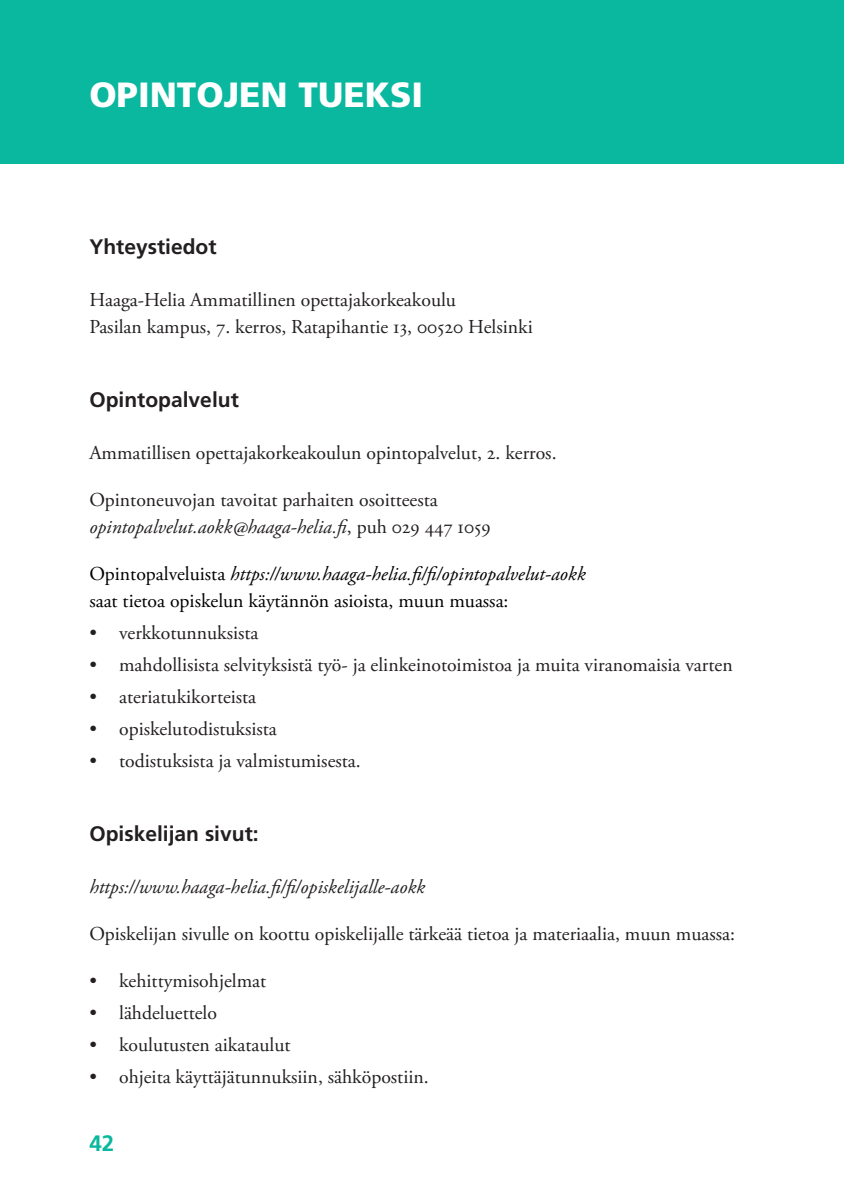
<style>
.page{position:relative;width:844px;height:1191px;background:#fff}
.page>*{position:absolute;margin:0;border:0;box-sizing:border-box;transform-origin:0 0}
.t1{font:900 35px "Frutiger";color:#fff}
.t2{font:700 22.4px "Frutiger";color:#09b89e}
.t3{font:700 21px "Frutiger";color:#231f20}
.P_leipä{font:19.6px/27.1px "Adobe Garamond Pro";color:#231f20}
.P_leipä-2{font:19.6px/27.1px "Adobe Garamond Pro";color:#000}
.P_leipä-3{font:italic 19.6px "Adobe Garamond Pro";color:#231f20}
.s1{font-style:italic}
</style>
<div class="page">
<div style="left:0;top:0;width:843px;height:164px;background:#09b89e"></div>
<h1 class="t1" style="left:89px;top:74px;width:335px">OPINTOJEN TUEKSI</h1>
<h3 class="t3" style="left:89px;top:234px;width:129px">Yhteystiedot</h3>
<p class="P_leipä" style="left:89px;top:286px;width:368px">Haaga-Helia Ammatillinen opettajakorkeakoulu</p>
<p class="P_leipä" style="left:89px;top:314px;width:445px">Pasilan kampus, 7. kerros, Ratapihantie 13, 00520 Helsinki</p>
<h3 class="t3" style="left:89px;top:387px;width:151px">Opintopalvelut</h3>
<p class="P_leipä" style="left:89px;top:439px;width:468px">Ammatillisen opettajakorkeakoulun opintopalvelut, 2. kerros.</p>
<p class="P_leipä" style="left:89px;top:486px;width:403px">Opintoneuvojan tavoitat parhaiten osoitteesta <span class="s1">opintopalvelut.aokk@haaga-helia.fi</span>, puh 029 447 1059</p>
<p class="P_leipä-2" style="left:89px;top:560px;width:497px">Opintopalveluista <span class="s1">https://www.haaga-helia.fi/fi/opintopalvelut-aokk </span>saat tietoa opiskelun käytännön asioista, muun muassa:</p>
<p class="P_leipä" style="left:89px;top:620px;width:171px">• verkkotunnuksista</p>
<p class="P_leipä" style="left:89px;top:652px;width:644px">• mahdollisista selvityksistä työ- ja elinkeinotoimistoa ja muita viranomaisia varten</p>
<p class="P_leipä" style="left:89px;top:684px;width:168px">• ateriatukikorteista</p>
<p class="P_leipä" style="left:89px;top:716px;width:189px">• opiskelutodistuksista</p>
<p class="P_leipä" style="left:89px;top:748px;width:273px">• todistuksista ja valmistumisesta.</p>
<h3 class="t3" style="left:89px;top:821px;width:171px">Opiskelijan sivut:</h3>
<p class="P_leipä-3" style="left:89px;top:875px;width:337px">https://www.haaga-helia.fi/fi/opiskelijalle-aokk</p>
<p class="P_leipä" style="left:89px;top:921px;width:647px">Opiskelijan sivulle on koottu opiskelijalle tärkeää tietoa ja materiaalia, muun muassa:</p>
<p class="P_leipä" style="left:89px;top:968px;width:178px">• kehittymisohjelmat</p>
<p class="P_leipä" style="left:89px;top:1000px;width:129px">• lähdeluettelo</p>
<p class="P_leipä" style="left:89px;top:1032px;width:202px">• koulutusten aikataulut</p>
<p class="P_leipä" style="left:89px;top:1064px;width:341px">• ohjeita käyttäjätunnuksiin, sähköpostiin.</p>
<p class="t2" style="left:89px;top:1130px;width:26px">42</p>
</div>
